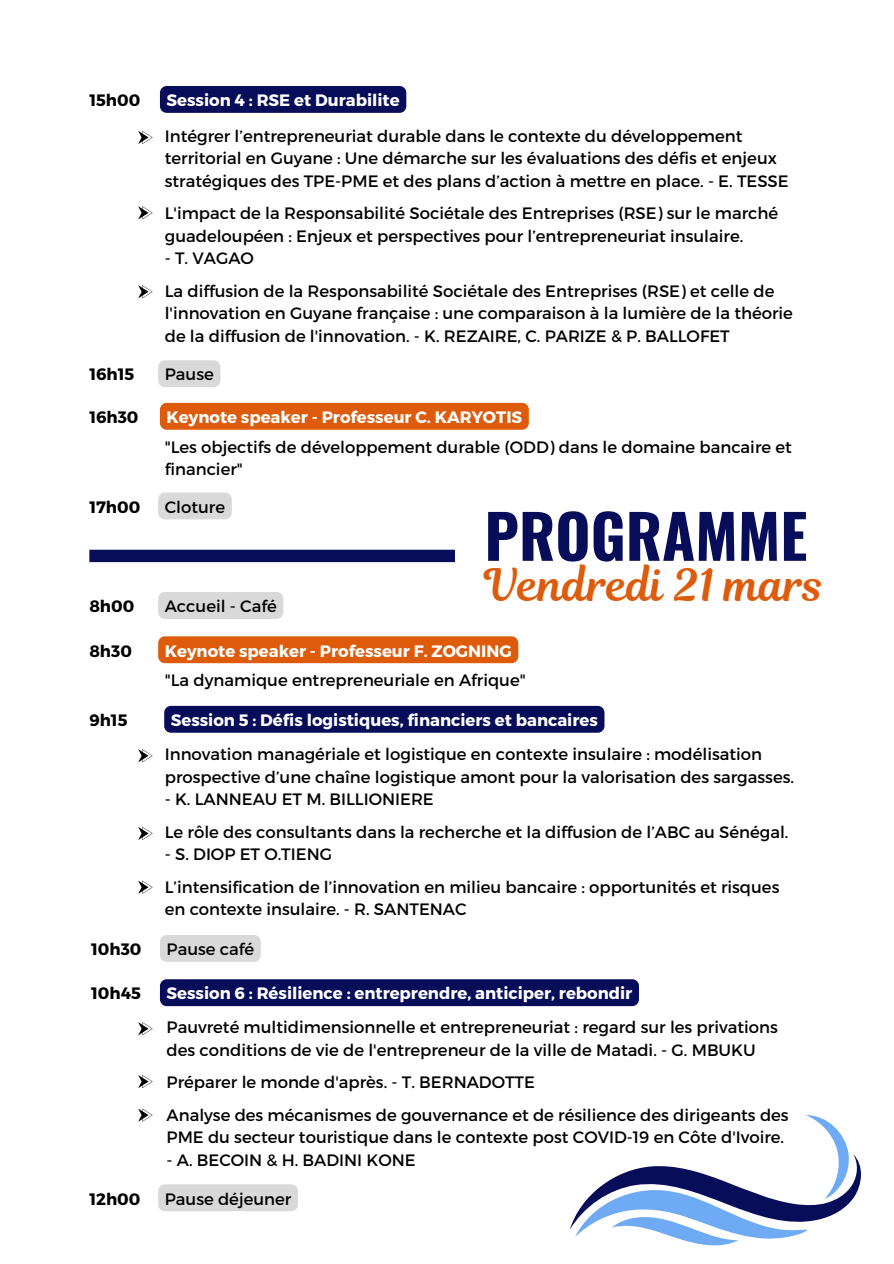
<style>
.page{position:relative;width:894px;height:1264px;background:#fff}
.page>*{position:absolute;margin:0;border:0;box-sizing:border-box;transform-origin:0 0}
.t1{font:700 60.3px "Oswald";color:#070d59}
.t2{font:43.95px "Magnolia Script";color:#dd5b0b}
.t3{font:16.5px/22.5px "Montserrat";color:#000}
.t4{font:700 16.5px "Montserrat";color:#fff}
.t5{font:700 16.5px "Montserrat";color:#000}
</style>
<div class="page">
<div style="left:89px;top:549px;width:366px;height:13px;background:#070d59"></div>
<svg style="left:569px;top:1115px;width:292px;height:131px"></svg>
<div style="left:160px;top:86px;width:246px;height:27px;background:#070d59;border-radius:7px"></div>
<div style="left:158px;top:360px;width:62px;height:27px;background:#d9d9d9;border-radius:7px"></div>
<div style="left:160px;top:403px;width:368px;height:27px;background:#dd5b0b;border-radius:7px"></div>
<div style="left:158px;top:492px;width:74px;height:27px;background:#d9d9d9;border-radius:7px"></div>
<div style="left:158px;top:592px;width:125px;height:27px;background:#d9d9d9"></div>
<div style="left:158px;top:636px;width:360px;height:27px;background:#dd5b0b;border-radius:7px"></div>
<div style="left:164px;top:706px;width:440px;height:26px;background:#070d59;border-radius:7px"></div>
<div style="left:160px;top:935px;width:101px;height:26px;background:#d9d9d9"></div>
<div style="left:160px;top:979px;width:478px;height:27px;background:#070d59;border-radius:7px"></div>
<div style="left:158px;top:1184px;width:140px;height:27px;background:#d9d9d9"></div>
<svg style="left:138px;top:131px;width:15px;height:13px"></svg>
<svg style="left:138px;top:206px;width:15px;height:13px"></svg>
<svg style="left:138px;top:285px;width:15px;height:13px"></svg>
<svg style="left:138px;top:880px;width:15px;height:13px"></svg>
<svg style="left:138px;top:827px;width:15px;height:13px"></svg>
<svg style="left:138px;top:749px;width:15px;height:13px"></svg>
<svg style="left:138px;top:1022px;width:15px;height:13px"></svg>
<svg style="left:138px;top:1075px;width:15px;height:13px"></svg>
<svg style="left:138px;top:1108px;width:15px;height:13px"></svg>
<p class="t5" style="left:89px;top:90px;width:52px">15h00</p>
<p class="t4" style="left:166px;top:90px;width:234px">Session 4 : RSE et Durabilite</p>
<h3 class="t3" style="left:165px;top:124px;width:625px">Intégrer l’entrepreneuriat durable dans le contexte du développement territorial en Guyane : Une démarche sur les évaluations des défis et enjeux stratégiques des TPE-PME et des plans d’action à mettre en place. - E. TESSE</h3>
<h3 class="t3" style="left:165px;top:201px;width:614px">L'impact de la Responsabilité Sociétale des Entreprises (RSE) sur le marché guadeloupéen : Enjeux et perspectives pour l’entrepreneuriat insulaire.</h3>
<p class="t3" style="left:165px;top:246px;width:91px">- T. VAGAO</p>
<p class="t3" style="left:165px;top:279px;width:629px">La diffusion de la Responsabilité Sociétale des Entreprises (RSE) et celle de l'innovation en Guyane française : une comparaison à la lumière de la théorie de la diffusion de l'innovation. - K. REZAIRE, C. PARIZE &amp; P. BALLOFET</p>
<h3 class="t5" style="left:89px;top:364px;width:46px">16h15</h3>
<p class="t3" style="left:165px;top:362px;width:50px">Pause</p>
<h3 class="t5" style="left:89px;top:406px;width:51px">16h30</h3>
<h3 class="t4" style="left:166px;top:406px;width:357px">Keynote speaker - Professeur C. KARYOTIS</h3>
<p class="t3" style="left:165px;top:435px;width:628px">"Les objectifs de développement durable (ODD) dans le domaine bancaire et financier"</p>
<h3 class="t5" style="left:89px;top:496px;width:52px">17h00</h3>
<p class="t3" style="left:165px;top:494px;width:62px">Cloture</p>
<p class="t5" style="left:89px;top:595px;width:46px">8h00</p>
<p class="t3" style="left:165px;top:594px;width:113px">Accueil - Café</p>
<p class="t1" style="left:484px;top:489px;width:324px">PROGRAMME</p>
<p class="t2" style="left:484px;top:555px;width:341px">Vendredi 21 mars</p>
<p class="t5" style="left:89px;top:640px;width:44px">8h30</p>
<h1 class="t4" style="left:165px;top:640px;width:348px">Keynote speaker - Professeur F. ZOGNING</h1>
<h3 class="t3" style="left:165px;top:668px;width:362px">"La dynamique entrepreneuriale en Afrique"</h3>
<h3 class="t5" style="left:89px;top:709px;width:40px">9h15</h3>
<h3 class="t4" style="left:171px;top:709px;width:428px">Session 5 : Défis logistiques, financiers et bancaires</h3>
<h2 class="t3" style="left:165px;top:742px;width:630px">Innovation managériale et logistique en contexte insulaire : modélisation prospective d’une chaîne logistique amont pour la valorisation des sargasses.</h2>
<h2 class="t3" style="left:165px;top:787px;width:270px">- K. LANNEAU ET M. BILLIONIERE</h2>
<h3 class="t3" style="left:165px;top:819px;width:625px">Le rôle des consultants dans la recherche et la diffusion de l’ABC au Sénégal.</h3>
<h3 class="t3" style="left:165px;top:842px;width:169px">- S. DIOP ET O.TIENG</h3>
<p class="t3" style="left:165px;top:874px;width:616px">L’intensification de l’innovation en milieu bancaire : opportunités et risques en contexte insulaire. - R. SANTENAC</p>
<p class="t5" style="left:91px;top:938px;width:52px">10h30</p>
<p class="t3" style="left:166px;top:937px;width:89px">Pause café</p>
<p class="t5" style="left:91px;top:982px;width:51px">10h45</p>
<h3 class="t4" style="left:166px;top:982px;width:467px">Session 6 : Résilience : entreprendre, anticiper, rebondir</h3>
<p class="t3" style="left:166px;top:1015px;width:612px">Pauvreté multidimensionnelle et entrepreneuriat : regard sur les privations des conditions de vie de l'entrepreneur de la ville de Matadi. - G. MBUKU</p>
<p class="t3" style="left:166px;top:1070px;width:370px">Préparer le monde d'après. - T. BERNADOTTE</p>
<p class="t3" style="left:166px;top:1102px;width:623px">Analyse des mécanismes de gouvernance et de résilience des dirigeants des<br>PME du secteur touristique dans le contexte post COVID-19 en Côte d'Ivoire.</p>
<p class="t3" style="left:166px;top:1147px;width:250px">- A. BECOIN &amp; H. BADINI KONE</p>
<h3 class="t5" style="left:89px;top:1187px;width:53px">12h00</h3>
<p class="t3" style="left:165px;top:1186px;width:128px">Pause déjeuner</p>
</div>
